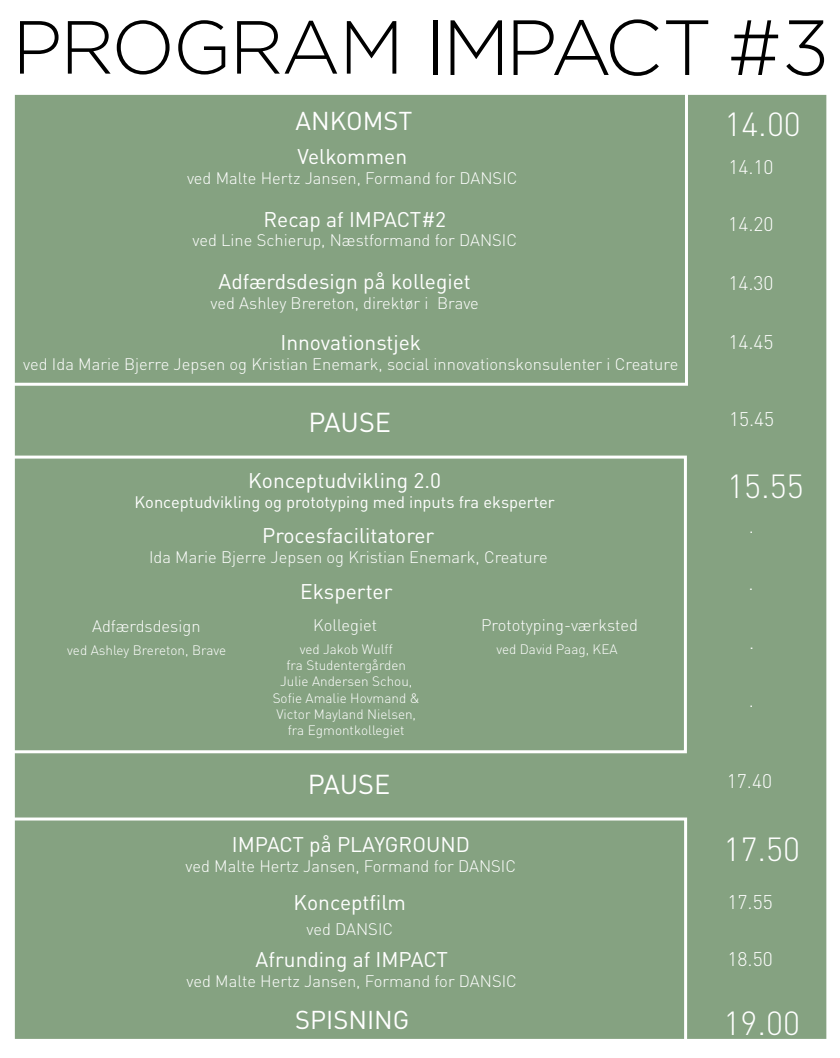
<style>
.page{position:relative;width:840px;height:1058px;background:#fff}
.page>*{position:absolute;margin:0;border:0;box-sizing:border-box;transform-origin:0 0}
.t1{font:300 78px "Gotham";letter-spacing:-.06em;color:#000}
.t2{font:300 33px "DIN Pro";color:#fff}
.t3{font:27px "DIN Pro";color:#fff}
.t4{font:25.5px "DIN Pro";color:#fff}
.t5{font:21px "DIN Pro";color:#fff}
.t6{font:300 19.5px "DIN Pro";color:#fff}
.t7{font:300 16.5px "DIN Pro";color:#fff}
.t8{font:16.5px "DIN Pro";color:#fff}
.t9{font:300 13.5px/16.2px "DIN Pro";color:#fff;text-align:center}
.s1{font-size:75px}
</style>
<div class="page">
<div style="left:15px;top:95px;width:811px;height:943px;background:#85a281"></div>
<div style="left:6px;top:88px;width:682px;height:298px;border:3px solid #fff"></div>
<svg style="left:14px;top:817px;width:673px;height:222px"></svg>
<div style="left:6px;top:455px;width:681px;height:298px;border:3px solid #fff"></div>
<h1 class="t1" style="left:12px;top:-2px;width:819px"><span class="s1">PROGRAM</span> IMPACT #3</h1>
<h3 class="t4" style="left:296px;top:103px;width:118px">ANKOMST</h3>
<p class="t5" style="left:297px;top:142px;width:111px">Velkommen</p>
<p class="t7" style="left:187px;top:167px;width:332px">ved Malte Hertz Jansen, Formand for DANSIC</p>
<p class="t5" style="left:263px;top:205px;width:184px">Recap af IMPACT#2</p>
<p class="t7" style="left:192px;top:229px;width:326px">ved Line Schierup, Næstformand for DANSIC</p>
<p class="t5" style="left:219px;top:267px;width:254px">Adfærdsdesign på kollegiet</p>
<p class="t7" style="left:211px;top:291px;width:270px">ved Ashley Brereton, direktør i Brave</p>
<h2 class="t2" style="left:724px;top:102px;width:78px">14.00</h2>
<p class="t6" style="left:728px;top:153px;width:47px">14.10</p>
<p class="t6" style="left:728px;top:210px;width:47px">14.20</p>
<p class="t6" style="left:728px;top:269px;width:47px">14.30</p>
<p class="t5" style="left:280px;top:328px;width:142px">Innovationstjek</p>
<p class="t7" style="left:23px;top:353px;width:657px">ved Ida Marie Bjerre Jepsen og Kristian Enemark, social innovationskonsulenter i Creature</p>
<p class="t6" style="left:728px;top:329px;width:47px">14.45</p>
<h3 class="t3" style="left:308px;top:404px;width:84px">PAUSE</h3>
<p class="t6" style="left:729px;top:406px;width:47px">15.45</p>
<p class="t5" style="left:248px;top:466px;width:194px">Konceptudvikling 2.0</p>
<p class="t8" style="left:135px;top:491px;width:422px">Konceptudvikling og prototyping med inputs fra eksperter</p>
<h2 class="t2" style="left:727px;top:463px;width:78px">15.55</h2>
<p class="t5" style="left:262px;top:521px;width:174px">Procesfacilitatorer</p>
<p class="t7" style="left:149px;top:546px;width:400px">Ida Marie Bjerre Jepsen og Kristian Enemark, Creature</p>
<p class="t6" style="left:749px;top:512px;width:7px">.</p>
<p class="t5" style="left:300px;top:577px;width:94px">Eksperter</p>
<p class="t6" style="left:748px;top:569px;width:7px">.</p>
<p class="t7" style="left:92px;top:614px;width:110px">Adfærdsdesign</p>
<p class="t7" style="left:313px;top:614px;width:65px">Kollegiet</p>
<p class="t7" style="left:481px;top:614px;width:158px">Prototyping-værksted</p>
<p class="t9" style="left:67px;top:641px;width:161px">ved Ashley Brereton, Brave</p>
<p class="t9" style="left:273px;top:640px;width:149px">ved Jakob Wulff<br>fra Studentergården<br>Julie Andersen Schou,<br>Sofie Amalie Hovmand &amp;<br>Victor Mayland Nielsen, fra Egmontkollegiet</p>
<p class="t9" style="left:496px;top:640px;width:123px">ved David Paag, KEA</p>
<p class="t6" style="left:749px;top:628px;width:7px">.</p>
<p class="t6" style="left:749px;top:687px;width:7px">.</p>
<h3 class="t3" style="left:308px;top:765px;width:84px">PAUSE</h3>
<p class="t6" style="left:727px;top:767px;width:47px">17.40</p>
<p class="t5" style="left:232px;top:830px;width:240px">IMPACT på PLAYGROUND</p>
<p class="t7" style="left:186px;top:854px;width:332px">ved Malte Hertz Jansen, Formand for DANSIC</p>
<h2 class="t2" style="left:724px;top:826px;width:78px">17.50</h2>
<p class="t5" style="left:294px;top:887px;width:114px">Konceptfilm</p>
<p class="t7" style="left:306px;top:917px;width:88px">ved DANSIC</p>
<p class="t6" style="left:728px;top:888px;width:47px">17.55</p>
<p class="t5" style="left:256px;top:945px;width:194px">Afrunding af IMPACT</p>
<p class="t7" style="left:187px;top:969px;width:332px">ved Malte Hertz Jansen, Formand for DANSIC</p>
<p class="t6" style="left:728px;top:945px;width:47px">18.50</p>
<h3 class="t4" style="left:295px;top:1002px;width:116px">SPISNING</h3>
<h2 class="t2" style="left:724px;top:1000px;width:78px">19.00</h2>
</div>
